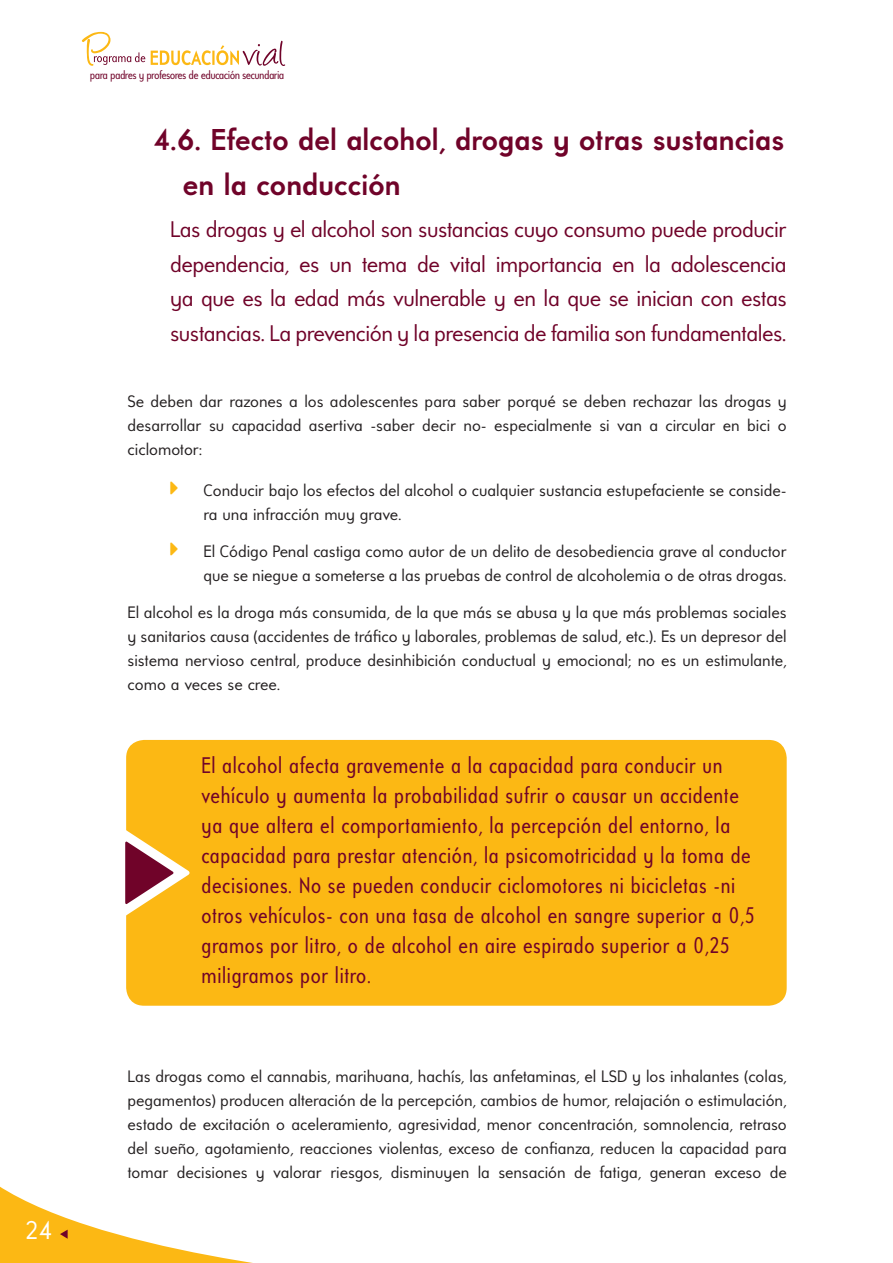
<style>
.page{position:relative;width:893px;height:1263px;background:#fff}
.page>*{position:absolute;margin:0;border:0;box-sizing:border-box;transform-origin:0 0}
.t1{font:700 30px/45px "Universalis ADF Std";letter-spacing:-.02em;color:#700329}
.t2{font:25.5px "Universalis ADF Std";color:#fff}
.t3{font:condensed 22.5px/30px "Universalis ADF Std";color:#700329}
.t4{font:22.5px/34.5px "Universalis ADF Std";letter-spacing:-.02em;color:#700329;text-align:justify}
.t5{font:16.5px/24px "Universalis ADF Std";color:#231f20;text-align:justify}
.t6{font:condensed 11.7px "Universalis ADF Std";letter-spacing:-.05em;color:#700329}
</style>
<div class="page">
<svg style="left:0;top:1186px;width:253px;height:77px"></svg>
<svg style="left:82px;top:32px;width:63px;height:34px"></svg>
<svg style="left:151px;top:41px;width:134px;height:25px"></svg>
<div style="left:126px;top:740px;width:661px;height:266px;background:#fcb814;border-radius:18px"></div>
<svg style="left:125px;top:820px;width:65px;height:105px"></svg>
<h2 class="t2" style="left:26px;top:1214px;width:28px">24</h2>
<p class="t6" style="left:90px;top:68px;width:196px">para padres y profesores de educación secundaria</p>
<h1 class="t1" style="left:183px;top:117px;width:604px;text-indent:-28px">4.6. Efecto del alcohol, drogas y otras sustancias en la conducción</h1>
<p class="t4" style="left:170px;top:212px;width:618px">Las drogas y el alcohol son sustancias cuyo consumo puede producir dependencia, es un tema de vital importancia en la adolescencia ya que es la edad más vulnerable y en la que se inician con estas sustancias. La prevención y la presencia de familia son fundamentales.</p>
<p class="t5" style="left:128px;top:389px;width:661px">Se deben dar razones a los adolescentes para saber porqué se deben rechazar las drogas y desarrollar su capacidad asertiva -saber decir no- especialmente si van a circular en bici o ciclomotor:</p>
<p class="t5" style="left:204px;top:478px;width:585px">Conducir bajo los efectos del alcohol o cualquier sustancia estupefaciente se conside&shy;ra una infracción muy grave.</p>
<p class="t5" style="left:204px;top:539px;width:585px">El Código Penal castiga como autor de un delito de desobediencia grave al conductor que se niegue a someterse a las pruebas de control de alcoholemia o de otras drogas.</p>
<p class="t5" style="left:128px;top:600px;width:661px">El alcohol es la droga más consumida, de la que más se abusa y la que más problemas sociales y sanitarios causa (accidentes de tráfico y laborales, problemas de salud, etc.). Es un depresor del sistema nervioso central, produce desinhibición conductual y emocional; no es un estimulante, como a veces se cree.</p>
<p class="t3" style="left:201px;top:749px;width:555px">El alcohol afecta gravemente a la capacidad para conducir un vehículo y aumenta la probabilidad sufrir o causar un accidente ya que altera el comportamiento, la percepción del entorno, la capacidad para prestar atención, la psicomotricidad y la toma de decisiones. No se pueden conducir ciclomotores ni bicicletas -ni otros vehículos- con una tasa de alcohol en sangre superior a 0,5 gramos por litro, o de alcohol en aire espirado superior a 0,25 miligramos por litro.</p>
<p class="t5" style="left:128px;top:1064px;width:661px">Las drogas como el cannabis, marihuana, hachís, las anfetaminas, el LSD y los inhalantes (colas, pegamentos) producen alteración de la percepción, cambios de humor, relajación o estimulación, estado de excitación o aceleramiento, agresividad, menor concentración, somnolencia, retraso del sueño, agotamiento, reacciones violentas, exceso de confianza, reducen la capacidad para tomar decisiones y valorar riesgos, disminuyen la sensación de fatiga, generan exceso de</p>
</div>
